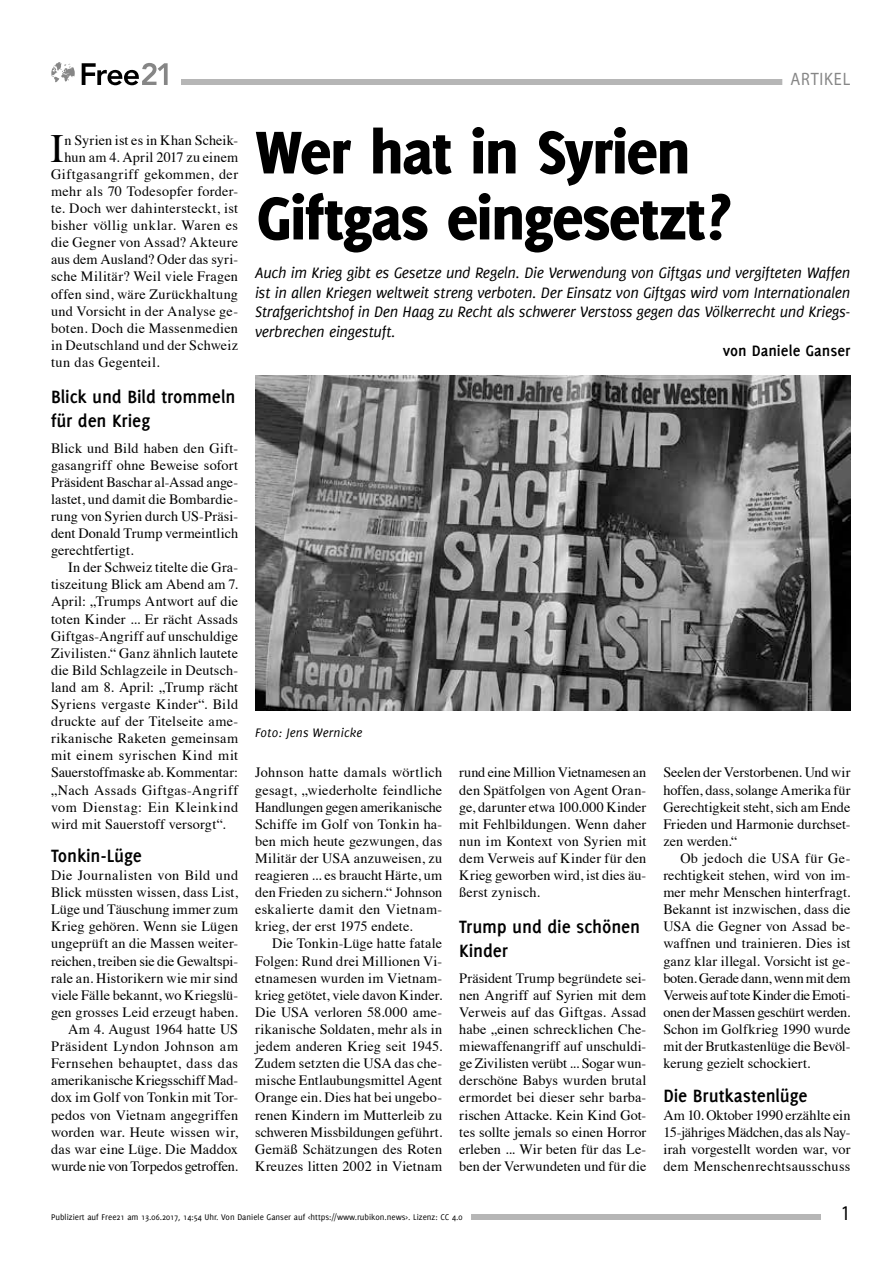
<style>
.page{position:relative;width:893px;height:1263px;background:#fff}
.page>*{position:absolute;margin:0;border:0;box-sizing:border-box;transform-origin:0 0}
.t1{font:800 66px/66px "Delicious";letter-spacing:-.02em;color:#000}
.t2{font:40.05px "Times";color:#000}
.t3{font:21px "Myriad Pro";color:#000;scale:.9 1}
.t4{font:700 19.5px/23.4px "Delicious";letter-spacing:-.005em;color:#000}
.t5{font:18px "Myriad Pro";letter-spacing:.05em;color:#868686;scale:.9 1}
.t6{font:italic 16.5px/19.5px "Delicious";letter-spacing:-.015em;color:#000;text-align:justify}
.t7{font:700 16.5px "Delicious";color:#000}
.t8{font:14.25px/17.1px "Times";letter-spacing:.015em;color:#000;text-align:justify}
.t9{font:italic 13.5px "Delicious";letter-spacing:.01em;color:#000}
.t10{font:9px "Delicious";color:#000}
</style>
<div class="page">
<div style="left:181px;top:79px;width:669px;height:6px;background:#b6b6b6"></div>
<div style="left:55px;top:1214px;width:766px;height:6px;background:#b6b6b6"></div>
<div style="left:43px;top:1212px;width:428px;height:12px;background:#fff"></div>
<div style="left:782px;top:74px;width:77px;height:15px;background:#fff"></div>
<svg style="left:82px;top:63px;width:86px;height:22px"></svg>
<svg style="left:51px;top:62px;width:24px;height:20px"></svg>
<img style="left:255px;top:376px;width:595px;height:335px">
<p class="t5" style="left:790px;top:68px;width:68px">ARTIKEL</p>
<h2 class="t2" style="left:50px;top:111px;width:15px">I</h2>
<p class="t8" style="left:65px;top:130px;width:175px">n Syrien ist es in Khan Scheik-</p>
<p class="t8" style="left:65px;top:147px;width:175px">hun am 4. April 2017 zu einem</p>
<p class="t8" style="left:51px;top:164px;width:189px">Giftgasangriff gekommen, der</p>
<p class="t8" style="left:51px;top:181px;width:189px">mehr als 70 Todesopfer forder-</p>
<p class="t8" style="left:51px;top:199px;width:189px">te. Doch wer dahintersteckt, ist</p>
<p class="t8" style="left:51px;top:216px;width:189px">bisher völlig unklar. Waren es</p>
<p class="t8" style="left:51px;top:233px;width:189px">die Gegner von Assad? Akteure</p>
<p class="t8" style="left:51px;top:250px;width:189px">aus dem Ausland? Oder das syri-</p>
<p class="t8" style="left:51px;top:267px;width:189px">sche Militär? Weil viele Fragen</p>
<p class="t8" style="left:51px;top:284px;width:189px">offen sind, wäre Zurückhaltung</p>
<p class="t8" style="left:51px;top:301px;width:189px">und Vorsicht in der Analyse ge-</p>
<p class="t8" style="left:51px;top:318px;width:189px">boten. Doch die Massenmedien</p>
<p class="t8" style="left:51px;top:335px;width:189px">in Deutschland und der Schweiz</p>
<p class="t8" style="left:51px;top:352px;width:110px">tun das Gegenteil.</p>
<h3 class="t4" style="left:51px;top:385px;width:186px">Blick und Bild trommeln für den Krieg</h3>
<p class="t8" style="left:51px;top:438px;width:189px">Blick und Bild haben den Gift&shy;gasangriff ohne Beweise sofort Präsident Baschar al-Assad ange&shy;lastet, und damit die Bombardie&shy;rung von Syrien durch US-Präsi&shy;dent Donald Trump vermeintlich gerechtfertigt.</p>
<p class="t8" style="left:51px;top:558px;width:189px;text-indent:17px">In der Schweiz titelte die Gra&shy;tiszeitung Blick am Abend am 7.<br>April: „Trumps Antwort auf die toten Kinder ... Er rächt Assads Giftgas-Angriff auf unschuldige Zivilisten.“ Ganz ähnlich lautete die Bild Schlagzeile in Deutsch&shy;land am 8. April: „Trump rächt Syriens vergaste Kinder“. Bild druckte auf der Titelseite ame&shy;rikanische Raketen gemeinsam mit einem syrischen Kind mit Sauerstoffmaske ab. Kommentar: „Nach Assads Giftgas-Angriff vom Dienstag: Ein Kleinkind wird mit Sauerstoff versorgt“.</p>
<h3 class="t4" style="left:51px;top:844px;width:92px">Tonkin-Lüge</h3>
<p class="t8" style="left:51px;top:865px;width:189px;text-align:right">Die Journalisten von Bild und<br>Blick müssten wissen, dass List,<br>Lüge und Täuschung immer zum<br>Krieg gehören. Wenn sie Lügen ungeprüft an die Massen weiter&shy;reichen, treiben sie die Gewaltspi&shy;rale an. Historikern wie mir sind viele Fälle bekannt, wo Kriegslü&shy;gen grosses Leid erzeugt haben.<br>Am 4. August 1964 hatte US<br>Präsident Lyndon Johnson am<br>Fernsehen behauptet, dass das amerikanische Kriegsschiff Mad&shy;dox im Golf von Tonkin mit Tor&shy;pedos von Vietnam angegriffen worden war. Heute wissen wir, das war eine Lüge. Die Maddox wurde nie von Torpedos getroffen.</p>
<h1 class="t1" style="left:255px;top:118px;width:477px">Wer hat in Syrien<br>Giftgas eingesetzt?</h1>
<p class="t6" style="left:255px;top:263px;width:597px">Auch im Krieg gibt es Gesetze und Regeln. Die Verwendung von Giftgas und vergifteten Waffen ist in allen Kriegen weltweit streng verboten. Der Einsatz von Giftgas wird vom Internationalen Strafgerichtshof in Den Haag zu Recht als schwerer Verstoss gegen das Völkerrecht und Kriegs&shy;verbrechen eingestuft.</p>
<p class="t7" style="left:723px;top:342px;width:129px">von Daniele Ganser</p>
<p class="t9" style="left:255px;top:725px;width:109px">Foto: Jens Wernicke</p>
<p class="t8" style="left:255px;top:763px;width:189px">Johnson hatte damals wörtlich gesagt, „wiederholte feindliche Handlungen gegen amerikanische Schiffe im Golf von Tonkin ha&shy;ben mich heute gezwungen, das Militär der USA anzuweisen, zu reagieren ... es braucht Härte, um den Frieden zu sichern.“ Johnson eskalierte damit den Vietnam&shy;krieg, der erst 1975 endete.</p>
<p class="t8" style="left:255px;top:934px;width:189px;text-indent:17px">Die Tonkin-Lüge hatte fatale Folgen: Rund drei Millionen Vi&shy;etnamesen wurden im Vietnam&shy;krieg getötet, viele davon Kinder.<br>Die USA verloren 58.000 ame&shy;rikanische Soldaten, mehr als in jedem anderen Krieg seit 1945.<br>Zudem setzten die USA das che&shy;mische Entlaubungsmittel Agent Orange ein. Dies hat bei ungebo&shy;renen Kindern im Mutterleib zu schweren Missbildungen geführt.<br>Gemäß Schätzungen des Roten Kreuzes litten 2002 in Vietnam</p>
<p class="t8" style="left:459px;top:763px;width:189px">rund eine Million Vietnamesen an den Spätfolgen von Agent Oran&shy;ge, darunter etwa 100.000 Kinder mit Fehlbildungen. Wenn daher nun im Kontext von Syrien mit dem Verweis auf Kinder für den Krieg geworben wird, ist dies äu&shy;ßerst zynisch.</p>
<h3 class="t4" style="left:459px;top:915px;width:183px">Trump und die schönen<br>Kinder</h3>
<p class="t8" style="left:459px;top:968px;width:189px">Präsident Trump begründete sei&shy;nen Angriff auf Syrien mit dem Verweis auf das Giftgas. Assad habe „einen schrecklichen Che&shy;miewaffenangriff auf unschuldi&shy;ge Zivilisten verübt ... Sogar wun&shy;derschöne Babys wurden brutal ermordet bei dieser sehr barba&shy;rischen Attacke. Kein Kind Got&shy;tes sollte jemals so einen Horror erleben ... Wir beten für das Le&shy;ben der Verwundeten und für die</p>
<p class="t8" style="left:663px;top:763px;width:189px">Seelen der Verstorbenen. Und wir hoffen, dass, solange Amerika für Gerechtigkeit steht, sich am Ende Frieden und Harmonie durchset&shy;zen werden.“</p>
<p class="t8" style="left:663px;top:848px;width:189px;text-indent:17px">Ob jedoch die USA für Ge&shy;rechtigkeit stehen, wird von im&shy;mer mehr Menschen hinterfragt.<br>Bekannt ist inzwischen, dass die USA die Gegner von Assad be&shy;waffnen und trainieren. Dies ist ganz klar illegal. Vorsicht ist ge&shy;boten. Gerade dann, wenn mit dem Verweis auf tote Kinder die Emoti&shy;onen der Massen geschürt werden.<br>Schon im Golfkrieg 1990 wurde mit der Brutkastenlüge die Bevöl&shy;kerung gezielt schockiert.</p>
<h3 class="t4" style="left:663px;top:1083px;width:146px">Die Brutkastenlüge</h3>
<p class="t8" style="left:663px;top:1105px;width:189px">Am 10. Oktober 1990 erzählte ein 15-jähriges Mädchen, das als Nay&shy;irah vorgestellt worden war, vor dem Menschenrechtsausschuss</p>
<p class="t10" style="left:51px;top:1212px;width:413px">Publiziert auf Free21 am 13.06.2017, 14:54 Uhr. Von Daniele Ganser auf &lt;https://www.rubikon.news&gt;. Lizenz: CC 4.0</p>
<h3 class="t3" style="left:841px;top:1200px;width:12px">1</h3>
</div>
